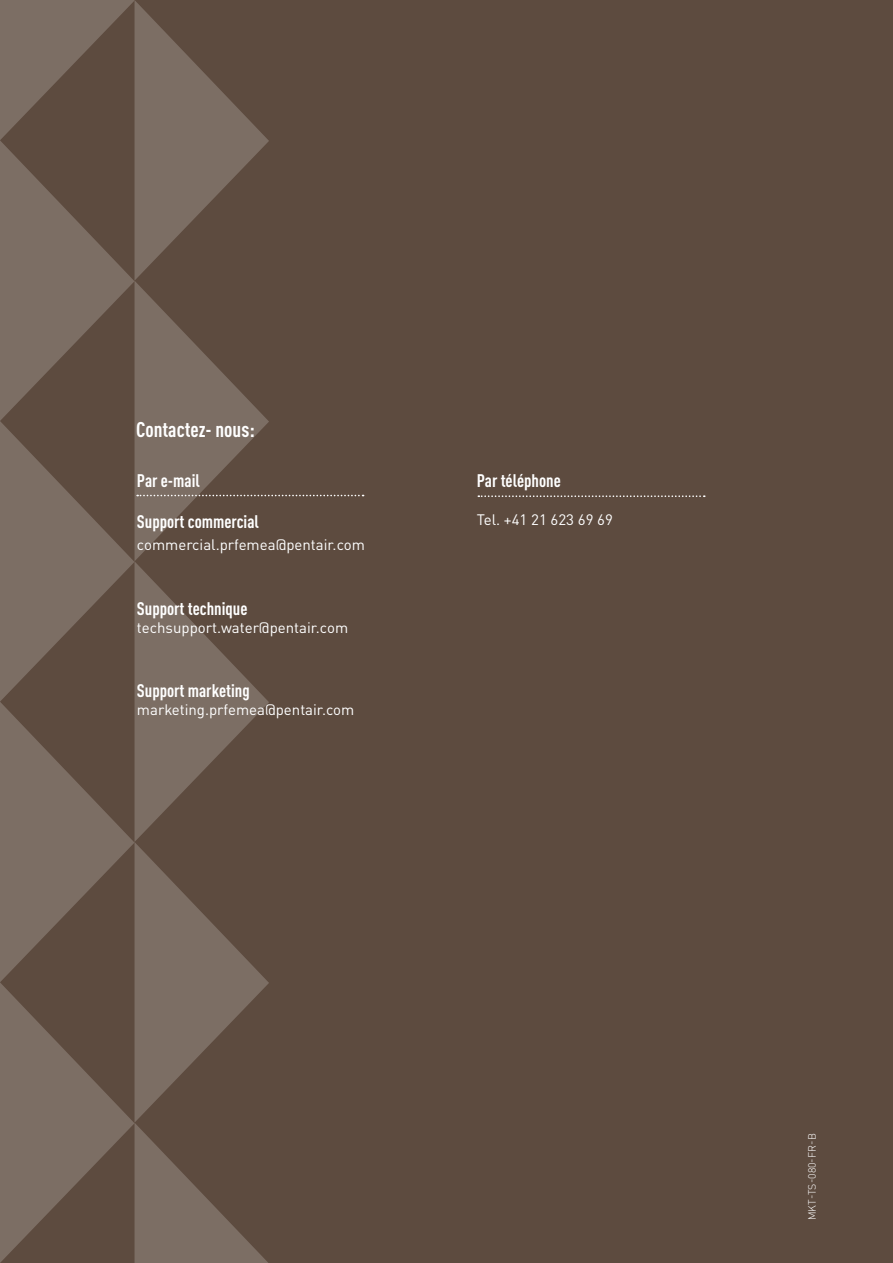
<style>
.page{position:relative;width:893px;height:1263px;background:#fff}
.page>*{position:absolute;margin:0;border:0;box-sizing:border-box;transform-origin:0 0}
.t1{font:700 condensed 21px "DIN Pro";color:#fff}
.t2{font:700 condensed 18px "DIN Pro";color:#fff}
.t3{font:15px "DIN Pro";color:#fff}
.t4{font:300 10.5px "DIN Pro";letter-spacing:.005em;color:#fff}
</style>
<div class="page">
<div style="left:364px;top:0;width:529px;height:1263px;background:#5d4b3f"></div>
<svg style="left:0;top:0;width:364px;height:1263px;background:#68584c"></svg>
<svg style="left:478px;top:495px;width:227px;height:2px"></svg>
<h1 class="t1" style="left:136px;top:414px;width:120px">Contactez- nous:</h1>
<p class="t2" style="left:137px;top:467px;width:64px">Par e-mail</p>
<p class="t2" style="left:137px;top:508px;width:124px">Support commercial</p>
<p class="t3" style="left:137px;top:533px;width:229px">commercial.prfemea@pentair.com</p>
<p class="t2" style="left:137px;top:595px;width:112px">Support technique</p>
<p class="t3" style="left:137px;top:615px;width:213px">techsupport.water@pentair.com</p>
<p class="t2" style="left:137px;top:677px;width:114px">Support marketing</p>
<p class="t3" style="left:137px;top:698px;width:219px">marketing.prfemea@pentair.com</p>
<p class="t2" style="left:477px;top:467px;width:85px">Par téléphone</p>
<p class="t3" style="left:477px;top:508px;width:138px">Tel. +41 21 623 69 69</p>
<p class="t4" style="left:804px;top:1220px;width:88px;rotate:-90deg">MKT-TS-080-FR-B</p>
</div>
